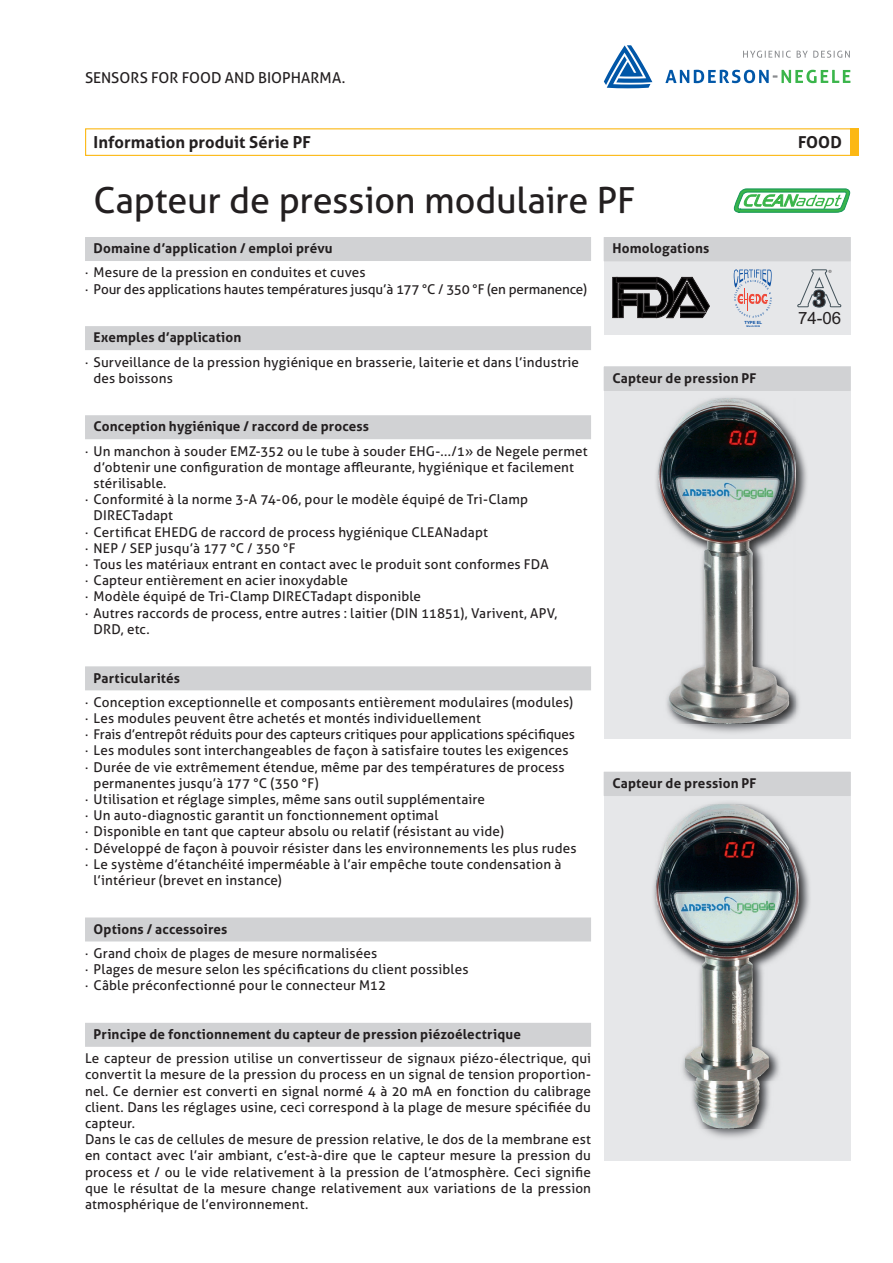
<style>
.page{position:relative;width:893px;height:1263px;background:#fff}
.page>*{position:absolute;margin:0;border:0;box-sizing:border-box;transform-origin:0 0}
.t1{font:36px "Aller";letter-spacing:-.01em;color:#231f20}
.t2{font:16.95px "Arial";color:#231f20}
.t3{font:700 16.5px "Aller";letter-spacing:.005em;color:#231f20}
.t4{font:15px "Aller";color:#231f20}
.t5{font:13.5px/16.2px "Aller";letter-spacing:.01em;color:#231f20}
.t6{font:700 13.5px "Aller";letter-spacing:.01em;color:#231f20}
.t7{font:13.5px/16.2px "Aller";letter-spacing:-.01em;color:#231f20}
.t8{font:700 4.35px "Helvetica Neue LT Pro";color:#0a4fa2}
.t9{font:700 2.4px "Helvetica Neue LT Pro";color:#0a4fa2}
</style>
<div class="page">
<svg style="left:743px;top:51px;width:48px;height:7px"></svg>
<svg style="left:797px;top:51px;width:53px;height:7px"></svg>
<svg style="left:665px;top:70px;width:185px;height:13px"></svg>
<svg style="left:604px;top:45px;width:48px;height:43px"></svg>
<div style="left:850px;top:128px;width:9px;height:28px;background:#fcb814"></div>
<div style="left:85px;top:128px;width:774px;height:28px;border:1px solid #fcb814"></div>
<div style="left:604px;top:772px;width:246px;height:388px;background:#e6e7e9"></div>
<div style="left:604px;top:772px;width:246px;height:24px;background:#d1d2d4"></div>
<div style="left:85px;top:237px;width:506px;height:24px;background:#d1d2d4"></div>
<div style="left:85px;top:326px;width:506px;height:24px;background:#d1d2d4"></div>
<div style="left:85px;top:415px;width:506px;height:24px;background:#d1d2d4"></div>
<div style="left:85px;top:666px;width:506px;height:24px;background:#d1d2d4"></div>
<div style="left:85px;top:917px;width:506px;height:24px;background:#d1d2d4"></div>
<div style="left:85px;top:1023px;width:506px;height:24px;background:#d1d2d4"></div>
<div style="left:604px;top:237px;width:246px;height:97px;background:#e6e7e9"></div>
<div style="left:604px;top:237px;width:246px;height:24px;background:#d1d2d4"></div>
<div style="left:604px;top:367px;width:246px;height:372px;background:#e6e7e9"></div>
<div style="left:604px;top:367px;width:246px;height:24px;background:#d1d2d4"></div>
<div style="left:613px;top:277px;width:4px;height:41px;border:1px solid #231f20"></div>
<svg style="left:616px;top:277px;width:26px;height:5px"></svg>
<svg style="left:619px;top:284px;width:4px;height:15px"></svg>
<svg style="left:619px;top:300px;width:4px;height:18px"></svg>
<svg style="left:621px;top:294px;width:15px;height:5px"></svg>
<svg style="left:622px;top:300px;width:14px;height:6px"></svg>
<div style="left:620px;top:284px;width:37px;height:5px;background:#000"></div>
<div style="left:620px;top:284px;width:38px;height:5px;border:1px solid #231f20"></div>
<div style="left:638px;top:294px;width:5px;height:24px;background:#000;border:1px solid #231f20"></div>
<svg style="left:642px;top:277px;width:67px;height:41px"></svg>
<svg style="left:734px;top:269px;width:38px;height:49px"></svg>
<svg style="left:797px;top:269px;width:44px;height:39px"></svg>
<svg style="left:734px;top:189px;width:116px;height:23px"></svg>
<img style="left:678px;top:397px;width:110px;height:336px">
<img style="left:656px;top:440px;width:151px;height:275px">
<img style="left:658px;top:399px;width:138px;height:324px">
<img style="left:701px;top:802px;width:60px;height:336px">
<img style="left:653px;top:852px;width:157px;height:81px">
<img style="left:655px;top:804px;width:144px;height:324px">
<p class="t4" style="left:85px;top:69px;width:262px">SENSORS FOR FOOD AND BIOPHARMA.</p>
<p class="t3" style="left:94px;top:132px;width:219px">Information produit Série PF</p>
<h1 class="t1" style="left:94px;top:178px;width:543px">Capteur de pression modulaire PF</h1>
<p class="t6" style="left:94px;top:240px;width:241px">Domaine d’application / emploi prévu</p>
<p class="t7" style="left:85px;top:265px;width:504px">· Mesure de la pression en conduites et cuves<br>· Pour des applications hautes températures jusqu’à 177 °C / 350 °F (en permanence)</p>
<p class="t6" style="left:94px;top:329px;width:149px">Exemples d’application</p>
<p class="t5" style="left:94px;top:354px;width:487px;text-indent:-9px">· Surveillance de la pression hygiénique en brasserie, laiterie et dans l’industrie des boissons</p>
<p class="t6" style="left:94px;top:418px;width:277px">Conception hygiénique / raccord de process</p>
<p class="t5" style="left:85px;top:443px;width:504px">· Un manchon à souder EMZ-352 ou le tube à souder EHG-.../1» de Negele permet</p>
<p class="t5" style="left:94px;top:459px;width:482px">d’obtenir une configuration de montage affleurante, hygiénique et facilement</p>
<p class="t5" style="left:94px;top:475px;width:75px">stérilisable.</p>
<p class="t5" style="left:85px;top:491px;width:444px">· Conformité à la norme 3-A 74-06, pour le modèle équipé de Tri-Clamp</p>
<p class="t5" style="left:94px;top:508px;width:81px">DIRECTadapt</p>
<p class="t5" style="left:85px;top:524px;width:404px">· Certificat EHEDG de raccord de process hygiénique CLEANadapt</p>
<p class="t5" style="left:85px;top:540px;width:212px">· NEP / SEP jusqu’à 177 °C / 350 °F</p>
<p class="t5" style="left:85px;top:556px;width:465px">· Tous les matériaux entrant en contact avec le produit sont conformes FDA</p>
<p class="t5" style="left:85px;top:572px;width:264px">· Capteur entièrement en acier inoxydable</p>
<p class="t5" style="left:85px;top:589px;width:338px">· Modèle équipé de Tri-Clamp DIRECTadapt disponible</p>
<p class="t5" style="left:85px;top:605px;width:474px">· Autres raccords de process, entre autres : laitier (DIN 11851), Varivent, APV,</p>
<p class="t5" style="left:94px;top:621px;width:58px">DRD, etc.</p>
<p class="t6" style="left:94px;top:669px;width:88px">Particularités</p>
<p class="t5" style="left:85px;top:694px;width:490px">· Conception exceptionnelle et composants entièrement modulaires (modules)</p>
<p class="t5" style="left:85px;top:710px;width:397px">· Les modules peuvent être achetés et montés individuellement</p>
<p class="t7" style="left:85px;top:726px;width:491px">· Frais d’entrepôt réduits pour des capteurs critiques pour applications spécifiques</p>
<p class="t5" style="left:85px;top:742px;width:485px">· Les modules sont interchangeables de façon à satisfaire toutes les exigences</p>
<p class="t5" style="left:85px;top:759px;width:481px">· Durée de vie extrêmement étendue, même par des températures de process</p>
<p class="t5" style="left:94px;top:775px;width:227px">permanentes jusqu’à 177 °C (350 °F)</p>
<p class="t5" style="left:85px;top:791px;width:401px">· Utilisation et réglage simples, même sans outil supplémentaire</p>
<p class="t5" style="left:85px;top:807px;width:355px">· Un auto-diagnostic garantit un fonctionnement optimal</p>
<p class="t5" style="left:85px;top:823px;width:420px">· Disponible en tant que capteur absolu ou relatif (résistant au vide)</p>
<p class="t5" style="left:85px;top:840px;width:493px">· Développé de façon à pouvoir résister dans les environnements les plus rudes</p>
<p class="t5" style="left:85px;top:856px;width:478px">· Le système d’étanchéité imperméable à l’air empêche toute condensation à</p>
<p class="t5" style="left:94px;top:872px;width:190px">l’intérieur (brevet en instance)</p>
<p class="t6" style="left:94px;top:920px;width:135px">Options / accessoires</p>
<p class="t5" style="left:85px;top:945px;width:385px">· Grand choix de plages de mesure normalisées<br>· Plages de mesure selon les spécifications du client possibles · Câble préconfectionné pour le connecteur M12</p>
<p class="t6" style="left:94px;top:1026px;width:429px">Principe de fonctionnement du capteur de pression piézoélectrique</p>
<p class="t5" style="left:85px;top:1050px;width:507px">Le capteur de pression utilise un convertisseur de signaux piézo-électrique, qui convertit la mesure de la pression du process en un signal de tension proportion&shy;nel. Ce dernier est converti en signal normé 4 à 20 mA en fonction du calibrage client. Dans les réglages usine, ceci correspond à la plage de mesure spécifiée du capteur.<br>Dans le cas de cellules de mesure de pression relative, le dos de la membrane est en contact avec l’air ambiant, c’est-à-dire que le capteur mesure la pression du process et / ou le vide relativement à la pression de l’atmosphère. Ceci signifie que le résultat de la mesure change relativement aux variations de la pression atmosphérique de l’environnement.</p>
<p class="t6" style="left:612px;top:240px;width:99px">Homologations</p>
<p class="t8" style="left:744px;top:320px;width:19px">TYPE EL</p>
<p class="t9" style="left:746px;top:324px;width:15px">March 2006</p>
<p class="t6" style="left:612px;top:370px;width:146px">Capteur de pression PF</p>
<p class="t6" style="left:612px;top:775px;width:146px">Capteur de pression PF</p>
<p class="t3" style="left:798px;top:132px;width:45px">FOOD</p>
<p class="t2" style="left:798px;top:307px;width:45px">74-06</p>
</div>
